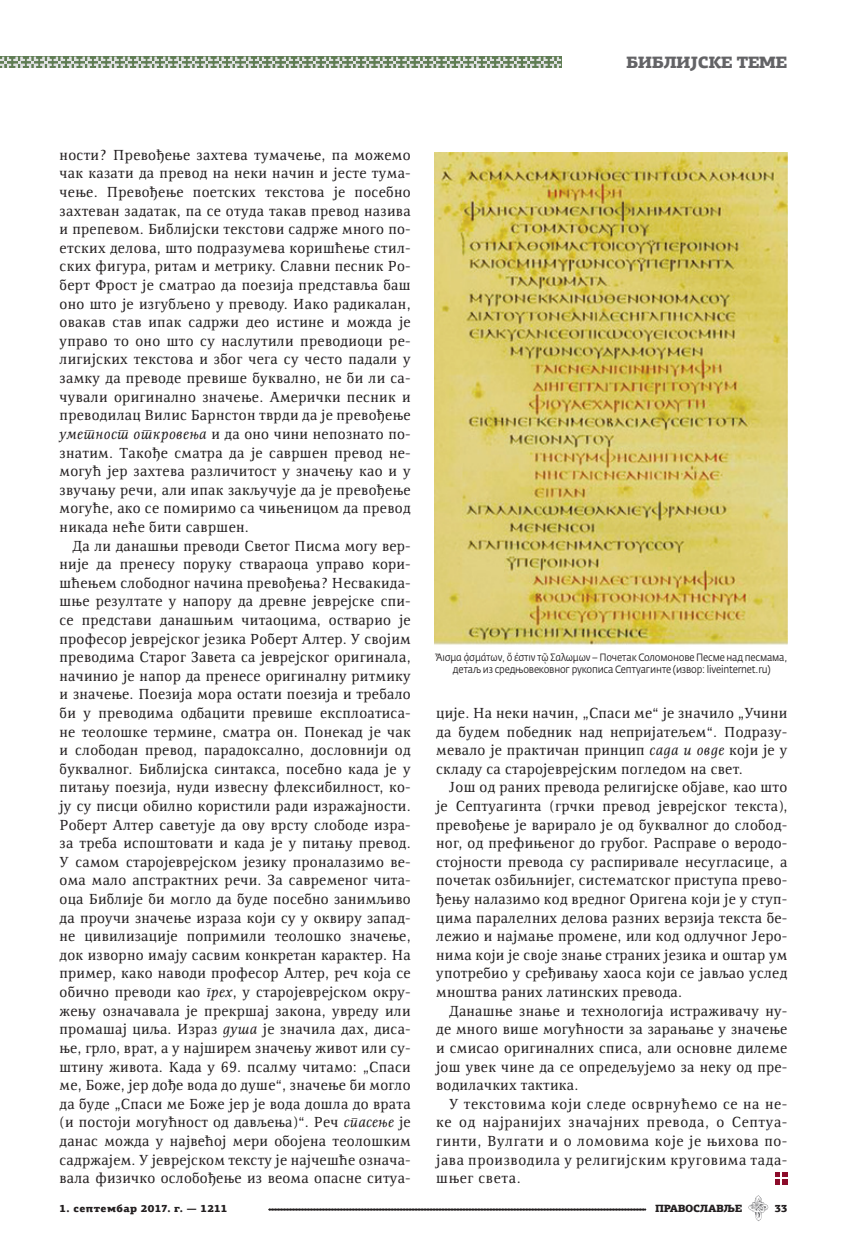
<style>
.page{position:relative;width:864px;height:1259px;background:#fff}
.page>*{position:absolute;margin:0;border:0;box-sizing:border-box;transform-origin:0 0}
.t1{font:900 16.5px "PF Agora Slab Pro";letter-spacing:-.035em;color:#636366}
.t2{font:15px/18.6px "Resavska BG";letter-spacing:.015em;color:#231f20;text-align:justify}
.t3{font:10.5px/12.6px "Fedra Sans Pro";letter-spacing:-.02em;color:#231f20;text-align:center;scale:.9 1}
.t4{font:900 10.5px "PF Agora Slab Pro";letter-spacing:.04em;color:#231f20}
.t5{font:900 10.5px "PF Agora Slab Pro";letter-spacing:-.035em;color:#231f20}
.t6{font:900 10.5px "PF Agora Slab Pro";letter-spacing:.005em;color:#231f20}
.s1{font-style:italic}
</style>
<div class="page">
<svg style="left:268px;top:1208px;width:377px;height:2px"></svg>
<svg style="left:748px;top:1195px;width:19px;height:26px"></svg>
<svg style="left:0;top:57px;width:561px;height:11px;background:#9aaa95"></svg>
<svg style="left:775px;top:1172px;width:12px;height:13px"></svg>
<img style="left:434px;top:152px;width:353px;height:493px">
<p class="t1" style="left:626px;top:52px;width:163px">БИБЛИЈСКЕ ТЕМЕ</p>
<p class="t2" style="left:60px;top:145px;width:352px">ности? Превођење захтева тумачење, па можемо чак казати да превод на неки начин и јесте тума&shy;чење. Превођење поетских текстова је посебно захтеван задатак, па се отуда такав превод назива и препевом. Библијски текстови садрже много по&shy;етских делова, што подразумева коришћење стил&shy;ских фигура, ритам и метрику. Славни песник Ро&shy;берт Фрост је сматрао да поезија представља баш оно што је изгубљено у преводу. Иако радикалан, овакав став ипак садржи део истине и можда је управо то оно што су наслутили преводиоци ре&shy;лигијских текстова и због чега су често падали у замку да преводе превише буквално, не би ли са&shy;чували оригинално значење. Амерички песник и преводилац Вилис Барнстон тврди да је превођење <span class="s1">уметност откровења</span> и да оно чини непознато по&shy;знатим. Такође сматра да је савршен превод не&shy;могућ јер захтева различитост у значењу као и у звучању речи, али ипак закључује да је превођење могуће, ако се помиримо са чињеницом да превод никада неће бити савршен.</p>
<p class="t2" style="left:59px;top:536px;width:352px;text-indent:13px">Да ли данашњи преводи Светог Писма могу вер&shy;није да пренесу поруку ствараоца управо кори&shy;шћењем слободног начина превођења? Несвакида&shy;шње резултате у напору да древне јеврејске спи&shy;се представи данашњим читаоцима, остварио је професор јеврејског језика Роберт Алтер. У својим преводима Старог Завета са јеврејског оригинала, начинио је напор да пренесе оригиналну ритмику и значење. Поезија мора остати поезија и требало би у преводима одбацити превише експлоатиса&shy;не теолошке термине, сматра он. Понекад је чак и слободан превод, парадоксално, дословнији од буквалног. Библијска синтакса, посебно када је у питању поезија, нуди извесну флексибилност, ко&shy;ју су писци обилно користили ради изражајности.<br>Роберт Алтер саветује да ову врсту слободе изра&shy;за треба испоштовати и када је у питању превод.<br>У самом старојеврејском језику проналазимо ве&shy;ома мало апстрактних речи. За савременог чита&shy;оца Библије би могло да буде посебно занимљиво да проучи значење израза који су у оквиру запад&shy;не цивилизације попримили теолошко значење, док изворно имају сасвим конкретан карактер. На пример, како наводи професор Алтер, реч која се обично преводи као <span class="s1">грех</span>, у старојеврејском окру&shy;жењу означавала је прекршај закона, увреду или промашај циља. Израз <span class="s1">душа</span> је значила дах, диса&shy;ње, грло, врат, а у најширем значењу живот или су&shy;штину живота. Када у 69. псалму читамо: „Спаси ме, Боже, јер дође вода до душе“, значење би могло да буде „Спаси ме Боже јер је вода дошла до врата (и постоји могућност од дављења)“. Реч <span class="s1">спасење</span> је данас можда у највећој мери обојена теолошким садржајем. У јеврејском тексту је најчешће означа&shy;вала физичко ослобођење из веома опасне ситуа-</p>
<p class="t3" style="left:436px;top:650px;width:391px">Ἆισμα ᾀσμάτων, ὅ ἐστιν τῷ Σαλωμων – Почетак Соломонове Песме над песмама, детаљ из средњовековног рукописа Септуагинте (извор: liveinternet.ru)</p>
<p class="t2" style="left:436px;top:703px;width:352px">ције. На неки начин, „Спаси ме“ је значило „Учини да будем победник над непријатељем“. Подразу&shy;мевало је практичан принцип <span class="s1">сада и овде</span> који је у складу са старојеврејским погледом на свет.</p>
<p class="t2" style="left:436px;top:778px;width:352px;text-indent:13px">Још од раних превода религијске објаве, као што је Септуагинта (грчки превод јеврејског текста), превођење је варирало је од буквалног до слобод&shy;ног, од префињеног до грубог. Расправе о веродо&shy;стојности превода су распиривале несугласице, а почетак озбиљнијег, систематског приступа прево&shy;ђењу налазимо код вредног Оригена који је у ступ&shy;цима паралелних делова разних верзија текста бе&shy;лежио и најмање промене, или код одлучног Јеро&shy;нима који је своје знање страних језика и оштар ум употребио у сређивању хаоса који се јављао услед мноштва раних латинских превода.</p>
<p class="t2" style="left:436px;top:1001px;width:352px;text-indent:13px">Данашње знање и технологија истраживачу ну&shy;де много више могућности за зарањање у значење и смисао оригиналних списа, али основне дилеме још увек чине да се опредељујемо за неку од пре&shy;водилачких тактика.</p>
<p class="t2" style="left:436px;top:1094px;width:352px;text-indent:13px">У текстовима који следе осврнућемо се на не&shy;ке од најранијих значајних превода, о Септуа&shy;гинти, Вулгати и о ломовима које је њихова по&shy;јава производила у религијским круговима тада&shy;шњег света.</p>
<p class="t4" style="left:60px;top:1201px;width:169px">1. септембар 2017. г. — 1211</p>
<p class="t5" style="left:654px;top:1201px;width:89px">ПРАВОСЛАВЉЕ</p>
<p class="t6" style="left:774px;top:1201px;width:14px">33</p>
</div>
